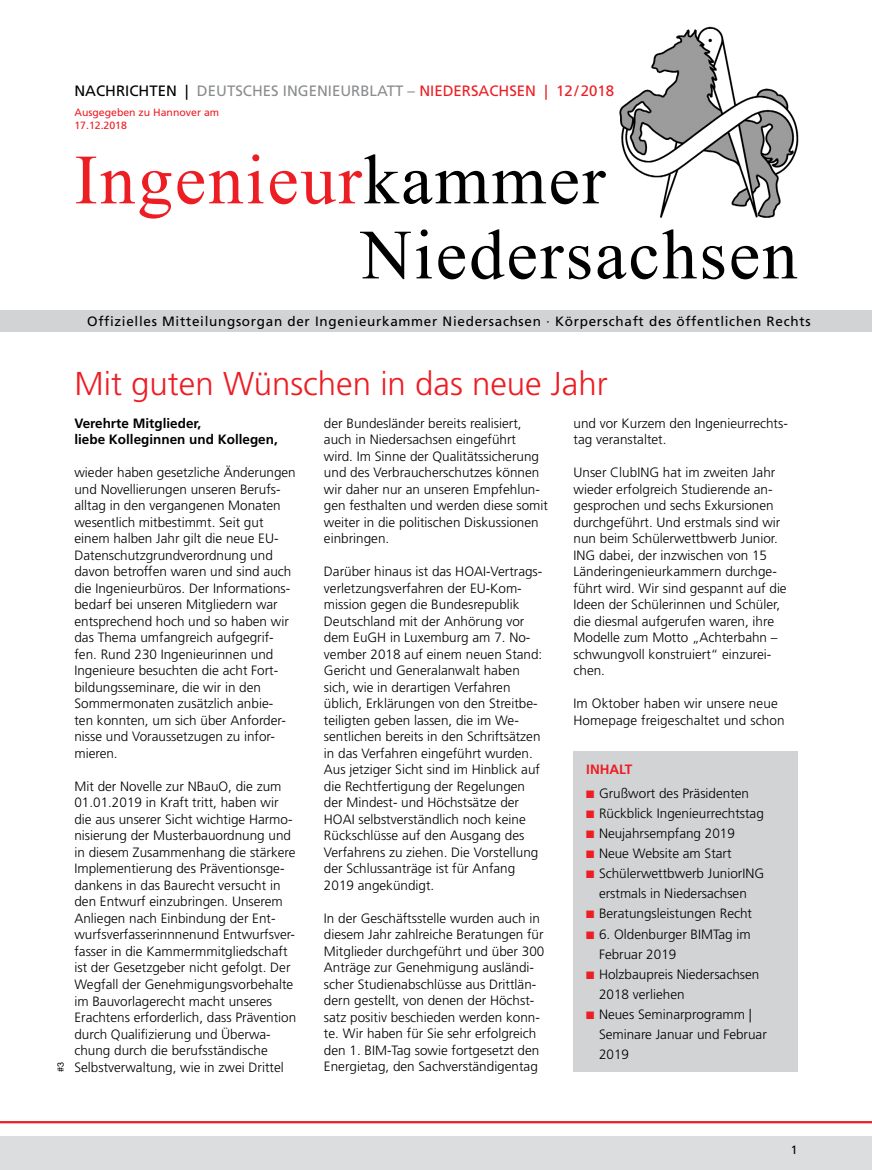
<style>
.page{position:relative;width:872px;height:1170px;background:#fff}
.page>*{position:absolute;margin:0;border:0;box-sizing:border-box;transform-origin:0 0}
.t1{font:70.5px/75px "Times New Roman";letter-spacing:.03em;color:#000}
.t2{font:300 33px "Frutiger LT Std";color:#ed1d24}
.t3{font:15px "Frutiger LT Std";color:#8a8c8e}
.t4{font:300 13.5px/16.5px "Frutiger LT Std";color:#000}
.t5{font:13.5px "Frutiger LT Std";letter-spacing:.05em;color:#000}
.t6{font:700 13.5px/16.5px "Frutiger LT Std";color:#000}
.t7{font:700 13.5px "Frutiger LT Std";color:#ed1d24}
.t8{font:12px "Frutiger LT Std";color:#000}
.t9{font:10.5px/13.5px "Frutiger LT Std";color:#ed1d24}
.t10{font:9px "Helvetica Neue LT Std";color:#000}
.s1{color:#000}
.s2{color:#ed1d24}
</style>
<div class="page">
<div style="left:0;top:1135px;width:872px;height:34px;background:#dcddde"></div>
<hr style="left:0;top:1120px;width:872px;height:3px;background:#ed1d24">
<img style="left:619px;top:26px;width:180px;height:192px">
<div style="left:0;top:310px;width:872px;height:22px;background:#d1d3d4"></div>
<div style="left:573px;top:750px;width:224px;height:321px;background:#d1d3d4"></div>
<p class="t3" style="left:74px;top:82px;width:541px"><span class="s1">NACHRICHTEN |</span> DEUTSCHES INGENIEURBLATT – <span class="s2">NIEDERSACHSEN | 12/2018</span></p>
<p class="t9" style="left:74px;top:105px;width:146px">Ausgegeben zu Hannover am<br>17.12.2018</p>
<h1 class="t1" style="left:361px;top:141px;width:438px;text-indent:-286px"><span class="s2">Ingenieur</span>kammer<br>Niedersachsen</h1>
<p class="t5" style="left:87px;top:313px;width:725px">Offizielles Mitteilungsorgan der Ingenieurkammer Niedersachsen · Körperschaft des öffentlichen Rechts</p>
<p class="t10" style="left:55px;top:1071px;width:12px;rotate:-90deg">#3</p>
<h2 class="t2" style="left:74px;top:364px;width:535px">Mit guten Wünschen in das neue Jahr</h2>
<p class="t6" style="left:74px;top:415px;width:205px">Verehrte Mitglieder,<br>liebe Kolleginnen und Kollegen,</p>
<p class="t4" style="left:74px;top:464px;width:223px">wieder haben gesetzliche Änderungen und Novellierungen unseren Berufs&shy;alltag in den vergangenen Monaten wesentlich mitbestimmt. Seit gut einem halben Jahr gilt die neue EU-Datenschutzgrundverordnung und davon betroffen waren und sind auch die Ingenieurbüros. Der Informations&shy;bedarf bei unseren Mitgliedern war entsprechend hoch und so haben wir das Thema umfangreich aufgegrif&shy;fen. Rund 230 Ingenieurinnen und Ingenieure besuchten die acht Fort&shy;bildungsseminare, die wir in den Sommermonaten zusätzlich anbie-<br>ten konnten, um sich über Anforder&shy;nisse und Voraussetzugen zu infor&shy;mieren.</p>
<p class="t4" style="left:74px;top:778px;width:223px">Mit der Novelle zur NBauO, die zum 01.01.2019 in Kraft tritt, haben wir die aus unserer Sicht wichtige Harmo&shy;nisierung der Musterbauordnung und in diesem Zusammenhang die stärkere Implementierung des Präventionsge&shy;dankens in das Baurecht versucht in den Entwurf einzubringen. Unserem Anliegen nach Einbindung der Ent&shy;wurfsverfasserinnnenund Entwurfsver&shy;fasser in die Kammermmitgliedschaft ist der Gesetzgeber nicht gefolgt. Der Wegfall der Genehmigungsvorbehalte im Bauvorlagerecht macht unseres Erachtens erforderlich, dass Prävention durch Qualifizierung und Überwa&shy;chung durch die berufsständische Selbstverwaltung, wie in zwei Drittel</p>
<p class="t4" style="left:573px;top:415px;width:216px">und vor Kurzem den Ingenieurrechts&shy;tag veranstaltet.</p>
<p class="t4" style="left:573px;top:464px;width:215px">Unser ClubING hat im zweiten Jahr wieder erfolgreich Studierende an&shy;gesprochen und sechs Exkursionen durchgeführt. Und erstmals sind wir nun beim Schülerwettbwerb Junior.<br>ING dabei, der inzwischen von 15<br>Länderingenieurkammern durchge&shy;führt wird. Wir sind gespannt auf die<br>Ideen der Schülerinnen und Schüler, die diesmal aufgerufen waren, ihre<br>Modelle zum Motto „Achterbahn – schwungvoll konstruiert“ einzurei&shy;chen.</p>
<p class="t4" style="left:573px;top:695px;width:213px">Im Oktober haben wir unsere neue<br>Homepage freigeschaltet und schon</p>
<p class="t7" style="left:586px;top:761px;width:48px">INHALT</p>
<p class="t4" style="left:586px;top:785px;width:164px"><span class="s2">■</span> Grußwort des Präsidenten</p>
<p class="t4" style="left:586px;top:805px;width:179px"><span class="s2">■</span> Rückblick Ingenieurrechtstag</p>
<p class="t4" style="left:586px;top:825px;width:150px"><span class="s2">■</span> Neujahrsempfang 2019</p>
<p class="t4" style="left:586px;top:845px;width:147px"><span class="s2">■</span> Neue Website am Start</p>
<p class="t4" style="left:586px;top:863px;width:179px;line-height:20.1px;text-align:center"><span class="s2">■</span> Schülerwettbwerb JuniorING erstmals in Niedersachsen</p>
<p class="t4" style="left:586px;top:905px;width:167px"><span class="s2">■</span> Beratungsleistungen Recht</p>
<p class="t4" style="left:599px;top:923px;width:153px;line-height:20.1px;text-indent:-13px"><span class="s2">■</span> 6. Oldenburger BIMTag im<br>Februar 2019</p>
<p class="t4" style="left:599px;top:964px;width:162px;line-height:20.1px;text-indent:-13px"><span class="s2">■</span> Holzbaupreis Niedersachsen<br>2018 verliehen</p>
<p class="t4" style="left:599px;top:1004px;width:169px;line-height:20.1px;text-indent:-13px"><span class="s2">■</span> Neues Seminarprogramm |<br>Seminare Januar und Februar<br>2019</p>
<p class="t4" style="left:324px;top:415px;width:225px">der Bundesländer bereits realisiert, auch in Niedersachsen eingeführt wird. Im Sinne der Qualitätssicherung und des Verbraucherschutzes können wir daher nur an unseren Empfehlun&shy;gen festhalten und werden diese somit weiter in die politischen Diskussionen einbringen.</p>
<p class="t4" style="left:324px;top:563px;width:220px">Darüber hinaus ist das HOAI-Vertrags&shy;verletzungsverfahren der EU-Kom&shy;mission gegen die Bundesrepublik Deutschland mit der Anhörung vor dem EuGH in Luxemburg am 7. No&shy;vember 2018 auf einem neuen Stand:<br>Gericht und Generalanwalt haben sich, wie in derartigen Verfahren üblich, Erklärungen von den Streitbe&shy;teiligten geben lassen, die im We&shy;sentlichen bereits in den Schriftsätzen in das Verfahren eingeführt wurden.<br>Aus jetziger Sicht sind im Hinblick auf die Rechtfertigung der Regelungen der Mindest- und Höchstsätze der HOAI selbstverständlich noch keine Rückschlüsse auf den Ausgang des Verfahrens zu ziehen. Die Vorstellung der Schlussanträge ist für Anfang 2019 angekündigt.</p>
<p class="t4" style="left:324px;top:910px;width:222px">In der Geschäftsstelle wurden auch in diesem Jahr zahlreiche Beratungen für Mitglieder durchgeführt und über 300<br>Anträge zur Genehmigung ausländi&shy;scher Studienabschlüsse aus Drittlän&shy;dern gestellt, von denen der Höchst&shy;satz positiv beschieden werden konn&shy;te. Wir haben für Sie sehr erfolgreich den 1. BIM-Tag sowie fortgesetzt den Energietag, den Sachverständigentag</p>
<p class="t8" style="left:791px;top:1142px;width:8px">1</p>
</div>
